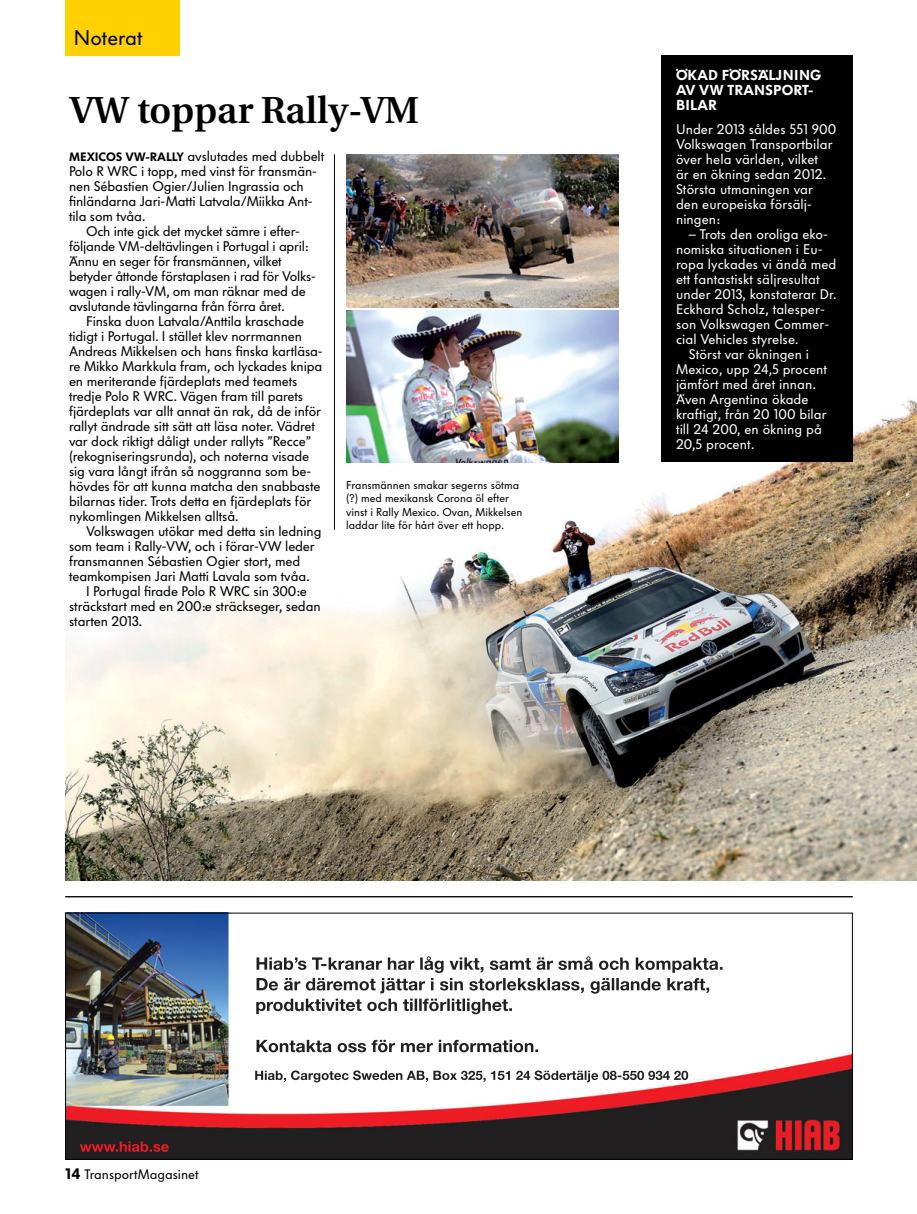
<style>
.page{position:relative;width:917px;height:1214px;background:#fff}
.page>*{position:absolute;margin:0;border:0;box-sizing:border-box;transform-origin:0 0}
.t1{font:600 37.5px "VW Utopia";color:#000}
.t2{font:21px "VW Headline";color:#000}
.t3{font:900 14.25px/15px "VW Headline";color:#fff}
.t4{font:13.8px "VW Headline";letter-spacing:-.01em;color:#000}
.t5{font:13.8px/15px "VW Headline";letter-spacing:.005em;color:#fff}
.t6{font:13.5px "VW Headline";color:#000}
.t7{font:11.25px/13.5px "VW Headline";color:#000}
.s1{font-weight:900;font-size:12px}
.s2{font-weight:900;font-size:15px}
</style>
<div class="page">
<img style="left:65px;top:55px;width:851px;height:825px">
<div style="left:661px;top:55px;width:191px;height:407px;background:#000"></div>
<img style="left:346px;top:154px;width:272px;height:153px">
<img style="left:346px;top:310px;width:272px;height:152px">
<hr style="left:334px;top:154px;width:1px;height:376px;background:#000">
<img style="left:67px;top:915px;width:783px;height:242px">
<div style="left:65px;top:913px;width:787px;height:246px;border:1px solid #000"></div>
<hr style="left:65px;top:896px;width:787px;height:1px;background:#000">
<div style="left:65px;top:0;width:114px;height:55px;background:#ffd100"></div>
<h2 class="t2" style="left:74px;top:26px;width:70px">Noterat</h2>
<h1 class="t1" style="left:70px;top:89px;width:351px">VW toppar Rally-VM</h1>
<p class="t4" style="left:69px;top:148px;width:257px"><span class="s1">MEXICOS VW-RALLY</span> avslutades med dubbelt</p>
<p class="t4" style="left:69px;top:163px;width:249px">Polo R WRC i topp, med vinst för fransmän-</p>
<p class="t4" style="left:69px;top:178px;width:236px">nen Sébastien Ogier/Julien Ingrassia och</p>
<p class="t4" style="left:69px;top:193px;width:245px">finländarna Jari-Matti Latvala/Miikka Ant-</p>
<p class="t4" style="left:69px;top:208px;width:78px">tila som tvåa.</p>
<p class="t4" style="left:86px;top:223px;width:215px">Och inte gick det mycket sämre i efter-</p>
<p class="t4" style="left:69px;top:238px;width:240px">följande VM-deltävlingen i Portugal i april:</p>
<p class="t4" style="left:69px;top:253px;width:214px">Ännu en seger för fransmännen, vilket</p>
<p class="t4" style="left:69px;top:268px;width:248px">betyder åttonde förstaplasen i rad för Volks-</p>
<p class="t4" style="left:69px;top:283px;width:238px">wagen i rally-VM, om man räknar med de</p>
<p class="t4" style="left:69px;top:298px;width:217px">avslutande tävlingarna från förra året.</p>
<p class="t4" style="left:86px;top:313px;width:219px">Finska duon Latvala/Anttila kraschade</p>
<p class="t4" style="left:69px;top:328px;width:234px">tidigt i Portugal. I stället klev norrmannen</p>
<p class="t4" style="left:69px;top:343px;width:255px">Andreas Mikkelsen och hans finska kartläsa-</p>
<p class="t4" style="left:69px;top:358px;width:255px">re Mikko Markkula fram, och lyckades knipa</p>
<p class="t4" style="left:69px;top:373px;width:230px">en meriterande fjärdeplats med teamets</p>
<p class="t4" style="left:69px;top:388px;width:236px">tredje Polo R WRC. Vägen fram till parets</p>
<p class="t4" style="left:69px;top:403px;width:253px">fjärdeplats var allt annat än rak, då de inför</p>
<p class="t4" style="left:69px;top:418px;width:247px">rallyt ändrade sitt sätt att läsa noter. Vädret</p>
<p class="t4" style="left:69px;top:433px;width:243px">var dock riktigt dåligt under rallyts ”Recce”</p>
<p class="t4" style="left:69px;top:448px;width:242px">(rekogniseringsrunda), och noterna visade</p>
<p class="t4" style="left:69px;top:463px;width:243px">sig vara långt ifrån så noggranna som be-</p>
<p class="t4" style="left:69px;top:478px;width:253px">hövdes för att kunna matcha den snabbaste</p>
<p class="t4" style="left:69px;top:493px;width:244px">bilarnas tider. Trots detta en fjärdeplats för</p>
<p class="t4" style="left:69px;top:508px;width:170px">nykomlingen Mikkelsen alltså.</p>
<p class="t4" style="left:86px;top:523px;width:237px">Volkswagen utökar med detta sin ledning</p>
<p class="t4" style="left:69px;top:538px;width:247px">som team i Rally-VW, och i förar-VW leder</p>
<p class="t4" style="left:69px;top:553px;width:233px">fransmannen Sébastien Ogier stort, med</p>
<p class="t4" style="left:69px;top:568px;width:242px">teamkompisen Jari Matti Lavala som tvåa.</p>
<p class="t4" style="left:86px;top:583px;width:222px">I Portugal firade Polo R WRC sin 300:e</p>
<p class="t4" style="left:69px;top:598px;width:253px">sträckstart med en 200:e sträckseger, sedan</p>
<p class="t4" style="left:69px;top:613px;width:74px">starten 2013.</p>
<p class="t7" style="left:346px;top:478px;width:178px">Fransmännen smakar segerns sötma (?) med mexikansk Corona öl efter vinst i Rally Mexico. Ovan, Mikkelsen laddar lite för hårt över ett hopp.</p>
<p class="t3" style="left:675px;top:67px;width:23px">ÖKAD</p>
<p class="t3" style="left:675px;top:67px;width:112px;text-indent:46px">FÖRSÄLJNING<br>AV VW TRANS</p>
<p class="t3" style="left:772px;top:82px;width:42px">PORT-</p>
<p class="t3" style="left:675px;top:97px;width:4px">BILAR</p>
<p class="t5" style="left:675px;top:122px;width:162px">Under 2013 såldes 551 900<br>Volkswagen Transportbilar över hela världen, vilket<br>är en ökning sedan 2012.<br>Största utmaningen var den europeiska försälj&shy;ningen:</p>
<p class="t5" style="left:688px;top:227px;width:141px">– Trots den oroliga eko-</p>
<p class="t5" style="left:675px;top:242px;width:148px">nomiska situationen i Eu-</p>
<p class="t5" style="left:675px;top:257px;width:162px">ropa lyckades vi ändå med</p>
<p class="t5" style="left:675px;top:272px;width:145px">ett fantastiskt säljresultat</p>
<p class="t5" style="left:675px;top:287px;width:162px">under 2013, konstaterar Dr.</p>
<p class="t5" style="left:675px;top:302px;width:150px">Eckhard Scholz, talesper-</p>
<p class="t5" style="left:675px;top:317px;width:155px">son Volkswagen Commer-</p>
<p class="t5" style="left:675px;top:332px;width:124px">cial Vehicles styrelse.</p>
<p class="t5" style="left:688px;top:347px;width:122px">Störst var ökningen i</p>
<p class="t5" style="left:675px;top:362px;width:153px">Mexico, upp 24,5 procent</p>
<p class="t5" style="left:675px;top:377px;width:141px">jämfört med året innan.</p>
<p class="t5" style="left:675px;top:392px;width:134px">Även Argentina ökade</p>
<p class="t5" style="left:675px;top:407px;width:152px">kraftigt, från 20 100 bilar</p>
<p class="t5" style="left:675px;top:422px;width:147px">till 24 200, en ökning på</p>
<p class="t5" style="left:675px;top:437px;width:79px">20,5 procent.</p>
<p class="t6" style="left:65px;top:1167px;width:135px"><span class="s2">14</span> TransportMagasinet</p>
</div>
